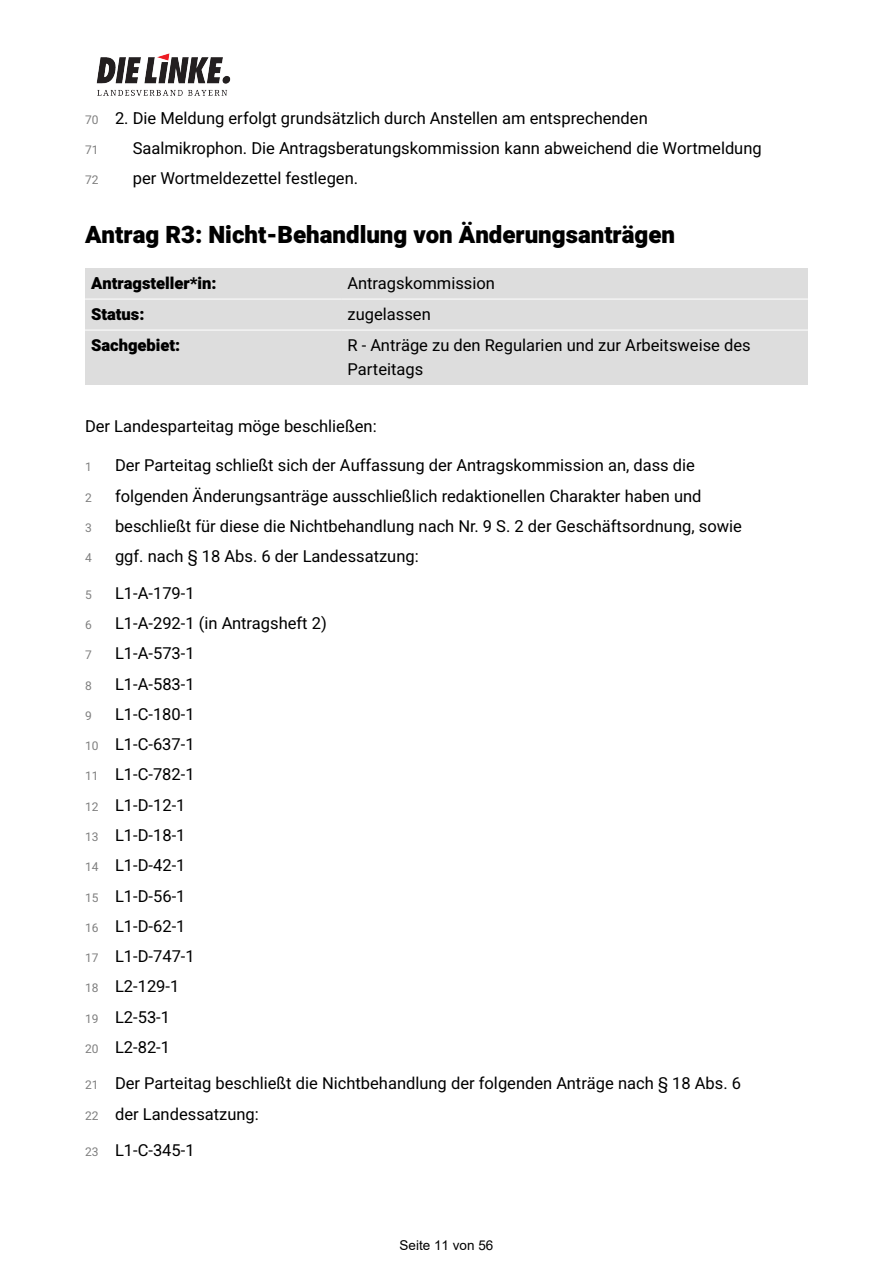
<style>
.page{position:relative;width:893px;height:1263px;background:#fff}
.page>*{position:absolute;margin:0;border:0;box-sizing:border-box;transform-origin:0 0}
.t1{font:900 24px "Heebo";color:#000}
.t2{font:16.5px/30.3px "Heebo";color:#000}
.t3{font:900 16.5px "Heebo";color:#000}
.t4{font:13.5px "Arial";color:#000}
.t5{font:12px "Heebo";color:#808080}
.s1{font-size:12px;color:#808080}
</style>
<div class="page">
<div style="left:342px;top:330px;width:466px;height:55px;background:#ddd"></div>
<div style="left:85px;top:330px;width:257px;height:55px;background:#ddd"></div>
<div style="left:342px;top:299px;width:466px;height:31px;background:#ddd"></div>
<div style="left:85px;top:299px;width:257px;height:31px;background:#ddd"></div>
<div style="left:342px;top:268px;width:466px;height:31px;background:#ddd"></div>
<div style="left:85px;top:268px;width:257px;height:31px;background:#ddd"></div>
<hr style="left:85px;top:299px;width:257px;height:1px;background:#fff">
<hr style="left:342px;top:299px;width:466px;height:1px;background:#fff">
<hr style="left:85px;top:330px;width:257px;height:1px;background:#fff">
<hr style="left:342px;top:330px;width:466px;height:1px;background:#fff">
<img style="left:96px;top:53px;width:135px;height:43px">
<p class="t2" style="left:133px;top:103px;width:630px;text-indent:-18px">2. Die Meldung erfolgt grundsätzlich durch Anstellen am entsprechenden<br>Saalmikrophon. Die Antragsberatungskommission kann abweichend die Wortmeldung per Wortmeldezettel festlegen.</p>
<h1 class="t1" style="left:85px;top:218px;width:591px">Antrag R3: Nicht-Behandlung von Änderungsanträgen</h1>
<p class="t3" style="left:91px;top:271px;width:127px">Antragsteller*in:</p>
<p class="t2" style="left:348px;top:268px;width:149px">Antragskommission</p>
<p class="t3" style="left:91px;top:302px;width:55px">Status:</p>
<p class="t2" style="left:348px;top:299px;width:85px">zugelassen</p>
<p class="t3" style="left:91px;top:333px;width:91px">Sachgebiet:</p>
<p class="t2" style="left:348px;top:333px;width:405px;line-height:24.3px">R - Anträge zu den Regularien und zur Arbeitsweise des<br>Parteitags</p>
<p class="t5" style="left:85px;top:111px;width:15px">70</p>
<p class="t5" style="left:85px;top:141px;width:15px">71</p>
<p class="t5" style="left:85px;top:172px;width:15px">72</p>
<p class="t2" style="left:85px;top:412px;width:293px">Der Landesparteitag möge beschließen:</p>
<p class="t5" style="left:85px;top:459px;width:8px">1</p>
<p class="t2" style="left:115px;top:451px;width:581px">Der Parteitag schließt sich der Auffassung der Antragskommission an, dass die</p>
<p class="t5" style="left:85px;top:489px;width:8px">2</p>
<p class="t2" style="left:115px;top:481px;width:588px">folgenden Änderungsanträge ausschließlich redaktionellen Charakter haben und</p>
<p class="t5" style="left:85px;top:519px;width:8px">3</p>
<p class="t2" style="left:115px;top:512px;width:628px">beschließt für diese die Nichtbehandlung nach Nr. 9 S. 2 der Geschäftsordnung, sowie</p>
<p class="t5" style="left:85px;top:550px;width:8px">4</p>
<p class="t2" style="left:115px;top:542px;width:305px">ggf. nach § 18 Abs. 6 der Landessatzung:</p>
<p class="t5" style="left:85px;top:586px;width:8px">5</p>
<p class="t2" style="left:115px;top:578px;width:81px">L1-A-179-1</p>
<p class="t5" style="left:85px;top:616px;width:8px">6</p>
<p class="t2" style="left:115px;top:609px;width:213px">L1-A-292-1 (in Antragsheft 2)</p>
<p class="t5" style="left:85px;top:647px;width:8px">7</p>
<p class="t2" style="left:115px;top:639px;width:81px">L1-A-573-1</p>
<p class="t5" style="left:85px;top:677px;width:8px">8</p>
<p class="t2" style="left:115px;top:669px;width:81px">L1-A-583-1</p>
<p class="t5" style="left:85px;top:707px;width:8px">9</p>
<p class="t2" style="left:85px;top:699px;width:111px;text-indent:30px">L1-C-180-1<br><span class="s1">10</span> L1-C-637-1<br><span class="s1">11</span> L1-C-782-1<br><span class="s1">12</span> L1-D-12-1<br><span class="s1">13</span> L1-D-18-1<br><span class="s1">14</span> L1-D-42-1<br><span class="s1">15</span> L1-D-56-1<br><span class="s1">16</span> L1-D-62-1<br><span class="s1">17</span> L1-D-747-1<br><span class="s1">18</span> L2-129-1<br><span class="s1">19</span> L2-53-1<br><span class="s1">20</span> L2-82-1</p>
<p class="t2" style="left:85px;top:1069px;width:658px"><span class="s1">21</span> Der Parteitag beschließt die Nichtbehandlung der folgenden Anträge nach § 18 Abs. 6<br><span class="s1">22</span> der Landessatzung:</p>
<p class="t2" style="left:85px;top:1136px;width:111px"><span class="s1">23</span> L1-C-345-1</p>
<p class="t4" style="left:400px;top:1238px;width:95px">Seite 11 von 56</p>
</div>
